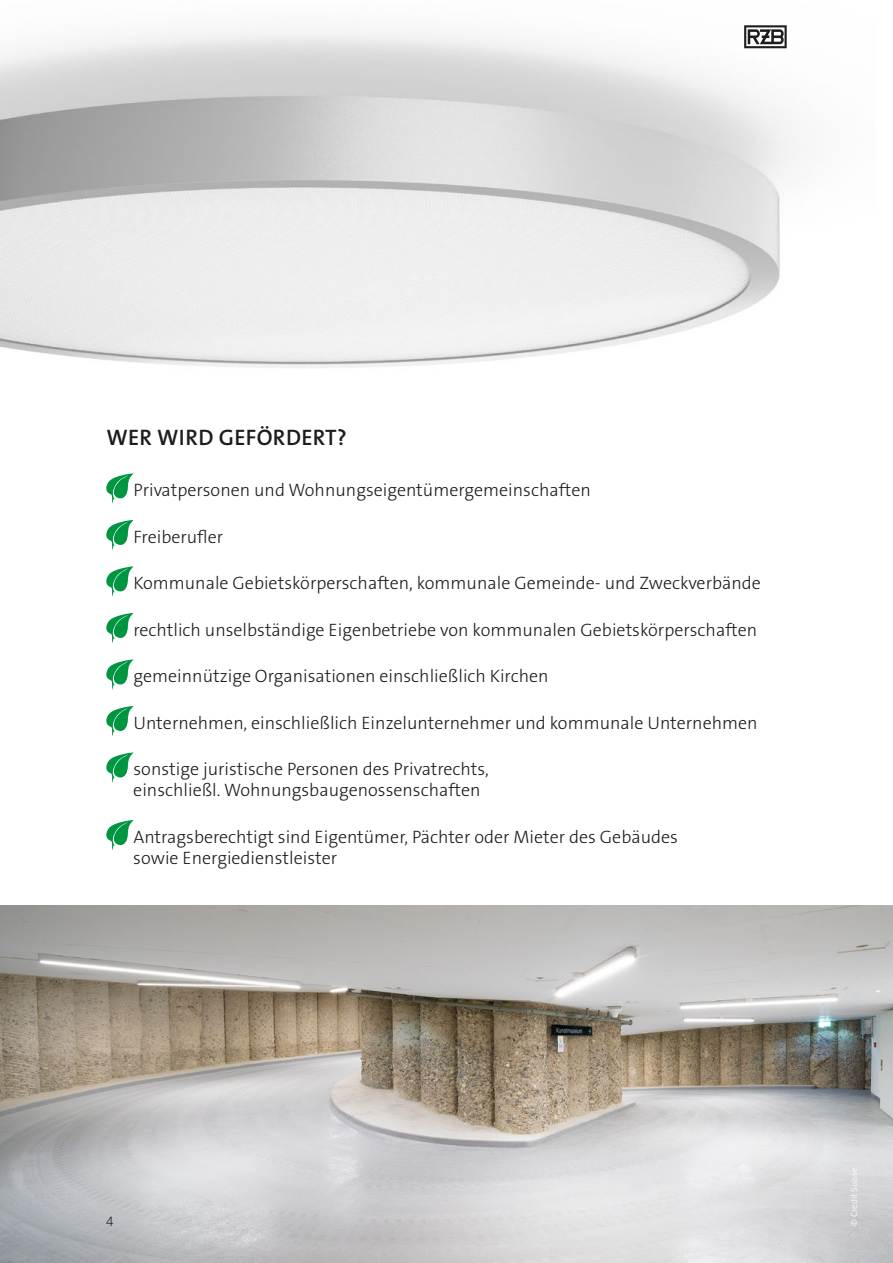
<style>
.page{position:relative;width:893px;height:1263px;background:#fff}
.page>*{position:absolute;margin:0;border:0;box-sizing:border-box;transform-origin:0 0}
.t1{font:600 22.5px "The Sans B W6";letter-spacing:.015em;color:#1d1d1b}
.t2{font:300 18px/21px "The Sans B W3";color:#1d1d1b}
.t3{font:300 13.5px "Helvetica Neue LTW1 G";color:#1d1d1b}
.Copyright_Hinweis{font:300 9px "The Sans B W3";color:#fff}
</style>
<div class="page">
<img style="left:0;top:25px;width:798px;height:343px">
<svg style="left:744px;top:26px;width:43px;height:22px"></svg>
<img style="left:0;top:906px;width:893px;height:357px">
<svg style="left:106px;top:473px;width:28px;height:31px"></svg>
<svg style="left:106px;top:520px;width:28px;height:30px"></svg>
<svg style="left:106px;top:566px;width:28px;height:31px"></svg>
<svg style="left:106px;top:613px;width:28px;height:30px"></svg>
<svg style="left:106px;top:659px;width:28px;height:31px"></svg>
<svg style="left:106px;top:706px;width:28px;height:30px"></svg>
<svg style="left:106px;top:752px;width:28px;height:31px"></svg>
<svg style="left:106px;top:820px;width:28px;height:30px"></svg>
<p class="t1" style="left:106px;top:423px;width:242px">WER WIRD GEFÖRDERT?</p>
<p class="t2" style="left:134px;top:480px;width:459px">Privatpersonen und Wohnungseigentümergemeinschaften</p>
<p class="t2" style="left:134px;top:526px;width:91px">Freiberufler</p>
<p class="t2" style="left:134px;top:573px;width:629px">Kommunale Gebietskörperschaften, kommunale Gemeinde- und Zweckverbände</p>
<p class="t2" style="left:134px;top:619px;width:625px">rechtlich unselbständige Eigenbetriebe von kommunalen Gebietskörperschaften</p>
<p class="t2" style="left:134px;top:666px;width:417px">gemeinnützige Organisationen einschließlich Kirchen</p>
<p class="t2" style="left:134px;top:712px;width:626px">Unternehmen, einschließlich Einzelunternehmer und kommunale Unternehmen</p>
<p class="t2" style="left:133px;top:759px;width:357px">sonstige juristische Personen des Privatrechts, einschließl. Wohnungsbaugenossenschaften</p>
<p class="t2" style="left:133px;top:826px;width:546px">Antragsberechtigt sind Eigentümer, Pächter oder Mieter des Gebäudes sowie Energiedienstleister</p>
<p class="t3" style="left:106px;top:1213px;width:9px">4</p>
<p class="Copyright_Hinweis" style="left:848px;top:1226px;width:60px;rotate:-90deg">© Credit Suisse</p>
</div>
